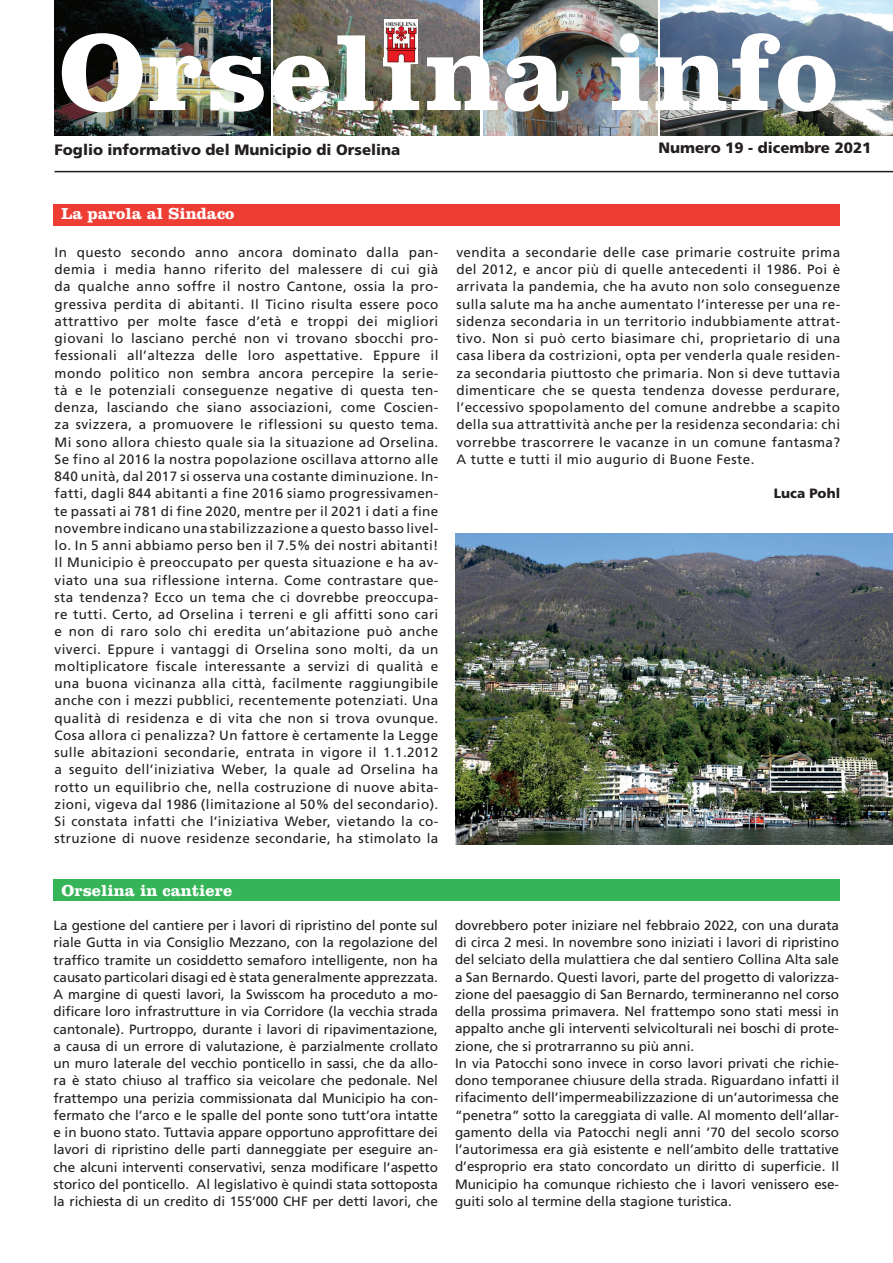
<style>
.page{position:relative;width:893px;height:1263px;background:#fff}
.page>*{position:absolute;margin:0;border:0;box-sizing:border-box;transform-origin:0 0}
.t1{font:700 112.5px "Clarendon LT Std";letter-spacing:.02em;color:#fff}
.t2{font:700 16.5px "Clarendon LT Std";color:#fff}
.t3{font:900 15px "Frutiger LT Std";color:#231f20}
.t4{font:13.5px/17.2px "Frutiger LT Std";color:#231f20;text-align:justify}
.t5{font:900 13.5px "Frutiger LT Std";color:#231f20}
.t6{font:700 5.4px "Bauer Bodoni Std";color:#231f20;scale:1.1 1}
</style>
<div class="page">
<img style="left:483px;top:0;width:174px;height:136px">
<img style="left:661px;top:0;width:232px;height:135px">
<img style="left:55px;top:0;width:215px;height:136px">
<img style="left:274px;top:0;width:206px;height:136px">
<hr style="left:55px;top:171px;width:838px;height:1px;background:#231f20">
<div style="left:384px;top:20px;width:33px;height:44px;background:#fff"></div>
<img style="left:385px;top:26px;width:32px;height:37px">
<div style="left:53px;top:204px;width:787px;height:22px;background:#ee3e34"></div>
<div style="left:53px;top:880px;width:787px;height:21px;background:#36b558"></div>
<img style="left:455px;top:534px;width:438px;height:310px">
<p class="t6" style="left:386px;top:21px;width:29px">ORSELINA</p>
<h1 class="t1" style="left:59px;top:4px;width:780px">Orselina info</h1>
<p class="t3" style="left:658px;top:139px;width:214px">Numero 19 - dicembre 2021</p>
<p class="t3" style="left:55px;top:141px;width:347px">Foglio informativo del Municipio di Orselina</p>
<p class="t2" style="left:62px;top:204px;width:174px">La parola al Sindaco</p>
<p class="t4" style="left:55px;top:243px;width:385px">In questo secondo anno ancora dominato dalla pan&shy;demia i media hanno riferito del malessere di cui già da qualche anno soffre il nostro Cantone, ossia la pro&shy;gressiva perdita di abitanti. Il Ticino risulta essere poco attrattivo per molte fasce d’età e troppi dei migliori giovani lo lasciano perché non vi trovano sbocchi pro&shy;fessionali all’altezza delle loro aspettative. Eppure il mondo politico non sembra ancora percepire la serie&shy;tà e le potenziali conseguenze negative di questa ten&shy;denza, lasciando che siano associazioni, come Coscien&shy;za svizzera, a promuovere le riflessioni su questo tema.<br>Mi sono allora chiesto quale sia la situazione ad Orselina.<br>Se fino al 2016 la nostra popolazione oscillava attorno alle 840 unità, dal 2017 si osserva una costante diminuzione. In&shy;fatti, dagli 844 abitanti a fine 2016 siamo progressivamen&shy;te passati ai 781 di fine 2020, mentre per il 2021 i dati a fine novembre indicano una stabilizzazione a questo basso livel&shy;lo. In 5 anni abbiamo perso ben il 7.5% dei nostri abitanti!<br>Il Municipio è preoccupato per questa situazione e ha av&shy;viato una sua riflessione interna. Come contrastare que&shy;sta tendenza? Ecco un tema che ci dovrebbe preoccupa&shy;re tutti. Certo, ad Orselina i terreni e gli affitti sono cari e non di raro solo chi eredita un’abitazione può anche viverci. Eppure i vantaggi di Orselina sono molti, da un moltiplicatore fiscale interessante a servizi di qualità e una buona vicinanza alla città, facilmente raggiungibile anche con i mezzi pubblici, recentemente potenziati. Una qualità di residenza e di vita che non si trova ovunque.<br>Cosa allora ci penalizza? Un fattore è certamente la Legge sulle abitazioni secondarie, entrata in vigore il 1.1.2012 a seguito dell’iniziativa Weber, la quale ad Orselina ha rotto un equilibrio che, nella costruzione di nuove abita&shy;zioni, vigeva dal 1986 (limitazione al 50% del secondario).<br>Si constata infatti che l’iniziativa Weber, vietando la co&shy;struzione di nuove residenze secondarie, ha stimolato la</p>
<p class="t4" style="left:456px;top:244px;width:385px">vendita a secondarie delle case primarie costruite prima del 2012, e ancor più di quelle antecedenti il 1986. Poi è arrivata la pandemia, che ha avuto non solo conseguenze sulla salute ma ha anche aumentato l’interesse per una re&shy;sidenza secondaria in un territorio indubbiamente attrat&shy;tivo. Non si può certo biasimare chi, proprietario di una casa libera da costrizioni, opta per venderla quale residen&shy;za secondaria piuttosto che primaria. Non si deve tuttavia dimenticare che se questa tendenza dovesse perdurare, l’eccessivo spopolamento del comune andrebbe a scapito della sua attrattività anche per la residenza secondaria: chi vorrebbe trascorrere le vacanze in un comune fantasma?<br>A tutte e tutti il mio augurio di Buone Feste.</p>
<p class="t5" style="left:774px;top:486px;width:68px">Luca Pohl</p>
<p class="t2" style="left:62px;top:880px;width:172px">Orselina in cantiere</p>
<p class="t4" style="left:54px;top:917px;width:386px">La gestione del cantiere per i lavori di ripristino del ponte sul riale Gutta in via Consiglio Mezzano, con la regolazione del traffico tramite un cosiddetto semaforo intelligente, non ha causato particolari disagi ed è stata generalmente apprezzata.<br>A margine di questi lavori, la Swisscom ha proceduto a mo&shy;dificare loro infrastrutture in via Corridore (la vecchia strada cantonale). Purtroppo, durante i lavori di ripavimentazione, a causa di un errore di valutazione, è parzialmente crollato un muro laterale del vecchio ponticello in sassi, che da allo&shy;ra è stato chiuso al traffico sia veicolare che pedonale. Nel frattempo una perizia commissionata dal Municipio ha con&shy;fermato che l’arco e le spalle del ponte sono tutt’ora intatte e in buono stato. Tuttavia appare opportuno approfittare dei lavori di ripristino delle parti danneggiate per eseguire an&shy;che alcuni interventi conservativi, senza modificare l’aspetto storico del ponticello. Al legislativo è quindi stata sottoposta la richiesta di un credito di 155’000 CHF per detti lavori, che</p>
<p class="t4" style="left:455px;top:916px;width:386px;text-align:left">dovrebbero poter iniziare nel febbraio 2022, con una durata di circa 2 mesi. In novembre sono iniziati i lavori di ripristino del selciato della mulattiera che dal sentiero Collina Alta sale a San Bernardo. Questi lavori, parte del progetto di valorizza&shy;zione del paesaggio di San Bernardo, termineranno nel corso della prossima primavera. Nel frattempo sono stati messi in appalto anche gli interventi selvicolturali nei boschi di prote&shy;zione, che si protrarranno su più anni.<br>In via Patocchi sono invece in corso lavori privati che richie&shy;dono temporanee chiusure della strada. Riguardano infatti il rifacimento dell’impermeabilizzazione di un’autorimessa che “penetra” sotto la careggiata di valle. Al momento dell’allar&shy;gamento della via Patocchi negli anni ’70 del secolo scorso l’autorimessa era già esistente e nell’ambito delle trattative d’esproprio era stato concordato un diritto di superficie. Il Municipio ha comunque richiesto che i lavori venissero ese&shy;guiti solo al termine della stagione turistica.</p>
</div>
